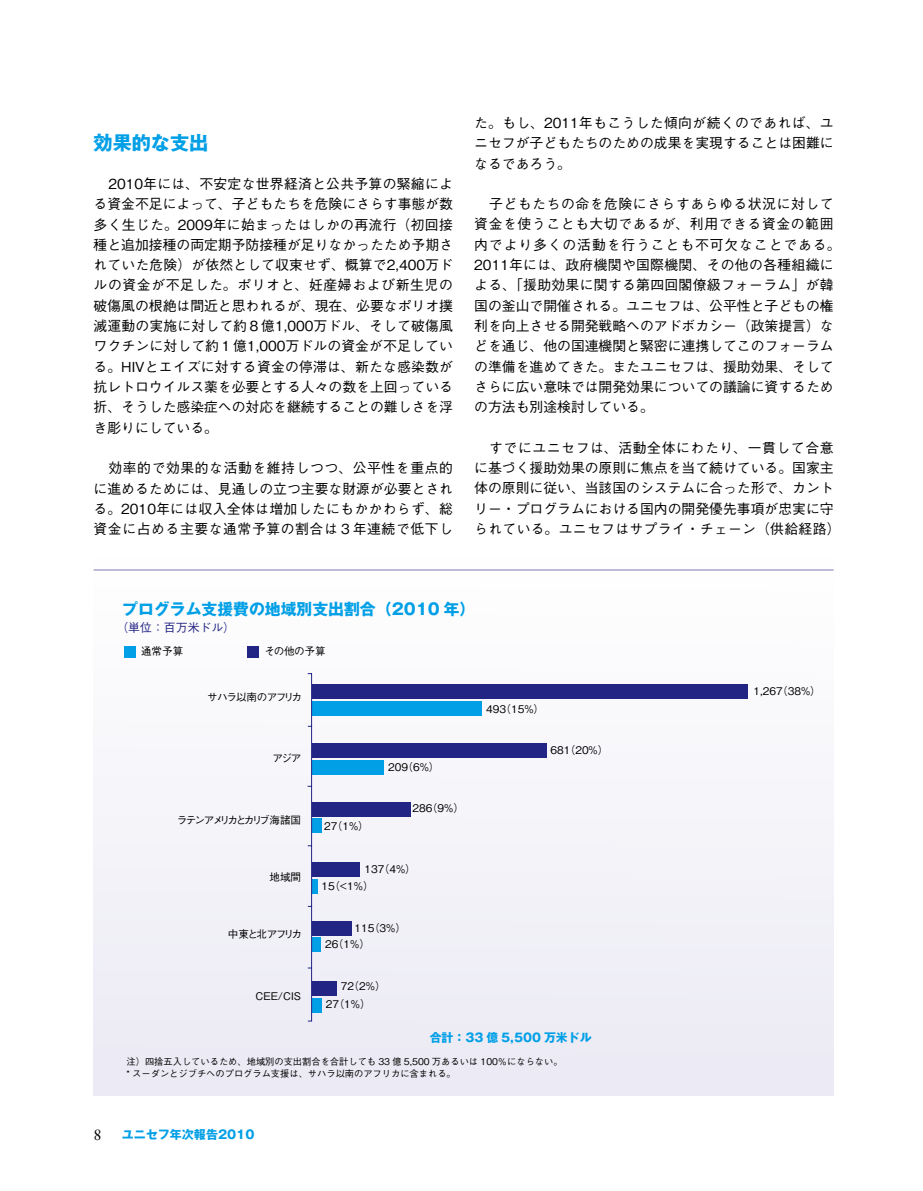
<style>
.page{position:relative;width:923px;height:1191px;background:#fff}
.page>*{position:absolute;margin:0;border:0;box-sizing:border-box;transform-origin:0 0}
.t1{font:700 19.2px "Gothic MB101 Pro";color:#009fe6}
.t2{font:15.9px "Gothic MB101 Pro Bold 90 pv RKSJ H";color:#009fe6}
.t3{font:14.85px "Sabon";color:#000}
.t4{font:500 13.8px/20.2px "Gothic BBB Pro";color:#000;text-align:justify}
.t5{font:700 12px "Gothic MB101 Pro";color:#009fe6}
.t6{font:11.85px "Gothic MB101 Pro Bold 90 pv RKSJ H";color:#009fe6}
.t7{font:11.85px "Gothic BBB Pro Medium 90 pv RKSJ H";color:#232584}
.t8{font:10.5px/15.9px "Gothic BBB Pro Medium 90 pv RKSJ H";color:#000}
.t9{font:10.5px "Gothic BBB Pro Medium 90 pv RKSJ H";letter-spacing:-.175em;color:#000}
.t10{font:10.5px "Gothic BBB Pro Medium 90 pv RKSJ H";letter-spacing:-.09em;color:#000}
.t11{font:10.5px "Gothic BBB Pro Medium 90 pv RKSJ H";letter-spacing:-.14em;color:#000}
.t12{font:9.3px/11.9px "Gothic BBB Pro Medium 90 pv RKSJ H";color:#000}
</style>
<div class="page">
<div style="left:93px;top:558px;width:740px;height:537px;background:#f4f4f9"></div>
<div style="left:312px;top:701px;width:170px;height:15px;background:#009fe6"></div>
<div style="left:312px;top:759px;width:72px;height:15px;background:#009fe6"></div>
<div style="left:312px;top:818px;width:9px;height:15px;background:#009fe6"></div>
<div style="left:312px;top:878px;width:5px;height:15px;background:#009fe6"></div>
<div style="left:312px;top:937px;width:9px;height:15px;background:#009fe6"></div>
<div style="left:312px;top:997px;width:9px;height:15px;background:#009fe6"></div>
<div style="left:312px;top:684px;width:436px;height:15px;background:#232584"></div>
<div style="left:312px;top:743px;width:234px;height:15px;background:#232584"></div>
<div style="left:312px;top:802px;width:98px;height:14px;background:#232584"></div>
<div style="left:312px;top:862px;width:47px;height:15px;background:#232584"></div>
<div style="left:312px;top:921px;width:40px;height:14px;background:#232584"></div>
<div style="left:312px;top:981px;width:25px;height:15px;background:#232584"></div>
<div style="left:247px;top:646px;width:12px;height:11px;background:#232584"></div>
<div style="left:125px;top:646px;width:11px;height:11px;background:#009fe6"></div>
<hr style="left:311px;top:673px;width:1px;height:348px;background:#232584">
<hr style="left:94px;top:569px;width:739px;height:1px;background:#8a81b9">
<h1 class="t1" style="left:94px;top:127px;width:116px">効果的な支出</h1>
<p class="t4" style="left:94px;top:172px;width:361px;text-indent:15px">2010年には、不安定な世界経済と公共予算の緊縮による資金不足によって、子どもたちを危険にさらす事態が数多く生じた。2009年に始まったはしかの再流行（初回接種と追加接種の両定期予防接種が足りなかったため予期されていた危険）が依然として収束せず、概算で2,400万ドルの資金が不足した。ポリオと、妊産婦および新生児の破傷風の根絶は間近と思われるが、現在、必要なポリオ撲滅運動の実施に対して約８億1,000万ドル、そして破傷風ワクチンに対して約１億1,000万ドルの資金が不足している。HIVとエイズに対する資金の停滞は、新たな感染数が抗レトロウイルス薬を必要とする人々の数を上回っている折、そうした感染症への対応を継続することの難しさを浮き彫りにしている。</p>
<p class="t4" style="left:94px;top:456px;width:361px;text-indent:15px">効率的で効果的な活動を維持しつつ、公平性を重点的に進めるためには、見通しの立つ主要な財源が必要とされる。2010年には収入全体は増加したにもかかわらず、総資金に占める主要な通常予算の割合は３年連続で低下し</p>
<p class="t4" style="left:474px;top:111px;width:361px">た。もし、2011年もこうした傾向が続くのであれば、ユニセフが子どもたちのための成果を実現することは困難になるであろう。</p>
<p class="t4" style="left:474px;top:192px;width:368px;text-align:left;text-indent:15px">子どもたちの命を危険にさらすあらゆる状況に対して資金を使うことも大切であるが、利用できる資金の範囲内でより多くの活動を行うことも不可欠なことである。<br>2011年には、政府機関や国際機関、その他の各種組織による、「援助効果に関する第四回閣僚級フォーラム」が韓国の釜山で開催される。ユニセフは、公平性と子どもの権利を向上させる開発戦略へのアドボカシー（政策提言）などを通じ、他の国連機関と緊密に連携してこのフォーラムの準備を進めてきた。またユニセフは、援助効果、そしてさらに広い意味では開発効果についての議論に資するための方法も別途検討している。</p>
<p class="t4" style="left:474px;top:436px;width:368px;text-align:center">すでにユニセフは、活動全体にわたり、一貫して合意<br>に基づく援助効果の原則に焦点を当て続けている。国家主体の原則に従い、当該国のシステムに合った形で、カントリー・プログラムにおける国内の開発優先事項が忠実に守られている。ユニセフはサプライ・チェーン（供給経路）</p>
<p class="t2" style="left:122px;top:595px;width:355px">プログラム支援費の地域別支出割合（2010 年）</p>
<p class="t7" style="left:116px;top:618px;width:120px">（単位：百万米ドル）</p>
<p class="t8" style="left:141px;top:642px;width:44px">通常予算</p>
<p class="t8" style="left:265px;top:642px;width:63px">その他の予算</p>
<p class="t10" style="left:207px;top:688px;width:96px">サハラ以南のアフリカ</p>
<p class="t8" style="left:272px;top:748px;width:30px">アジア</p>
<p class="t9" style="left:177px;top:811px;width:126px">ラテンアメリカとカリブ海諸国</p>
<p class="t8" style="left:269px;top:867px;width:33px">地域間</p>
<p class="t11" style="left:228px;top:925px;width:76px">中東と北アフリカ</p>
<p class="t8" style="left:255px;top:987px;width:47px">CEE/CIS</p>
<p class="t8" style="left:388px;top:757px;width:53px">209（6%）</p>
<p class="t8" style="left:324px;top:817px;width:46px">27（1%）</p>
<p class="t8" style="left:412px;top:799px;width:53px">286（9%）</p>
<p class="t8" style="left:322px;top:859px;width:96px;line-height:17.1px;text-indent:43px">137（4%）<br>15（&lt;1%）</p>
<p class="t8" style="left:325px;top:919px;width:82px;text-indent:29px">115（3%）<br>26（1%）</p>
<p class="t8" style="left:341px;top:976px;width:46px">72（2%）</p>
<p class="t8" style="left:326px;top:995px;width:46px">27（1%）</p>
<p class="t8" style="left:486px;top:699px;width:59px">493（15%）</p>
<p class="t8" style="left:550px;top:741px;width:59px">681（20%）</p>
<p class="t8" style="left:753px;top:681px;width:69px">1,267（38%）</p>
<p class="t6" style="left:430px;top:1027px;width:163px">合計：33 億 5,500 万米ドル</p>
<p class="t12" style="left:127px;top:1054px;width:437px">注）四捨五入しているため、地域別の支出割合を合計しても 33 億 5,500 万あるいは 100％にならない。* スーダンとジブチへのプログラム支援は、サハラ以南のアフリカに含まれる。</p>
<p class="t3" style="left:94px;top:1125px;width:10px">8</p>
<p class="t5" style="left:122px;top:1124px;width:134px">ユニセフ年次報告2010</p>
</div>
